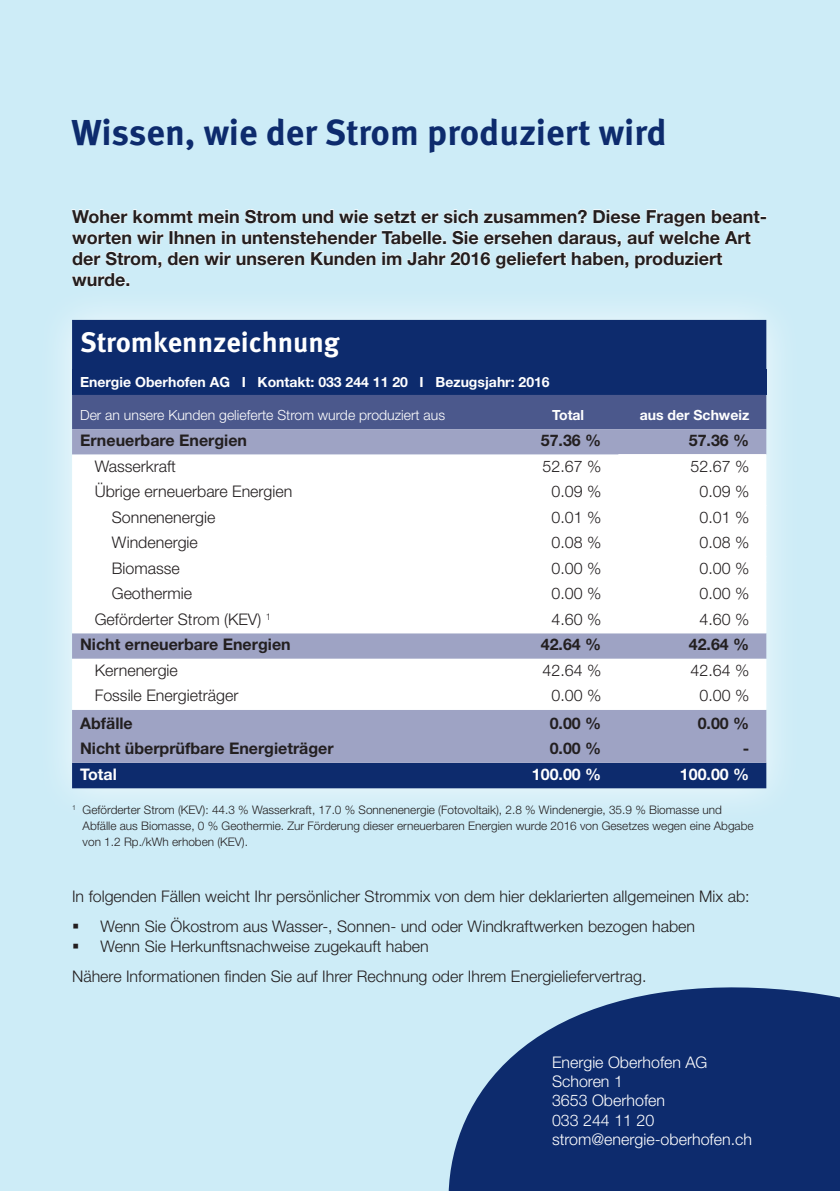
<style>
.page{position:relative;width:840px;height:1191px;background:#fff}
.page>*{position:absolute;margin:0;border:0;box-sizing:border-box;transform-origin:0 0}
.t1{font:700 36px "Meta OT";color:#0d2b6d}
.t2{font:700 28px "Meta OT";color:#fff}
.t3{font:700 18px/21px "Helvetica Neue LT Pro";color:#231f20}
.t4{font:300 16px/30.6px "Helvetica Neue LT Pro";color:#231f20}
.t5{font:700 16px "Helvetica Neue LT Pro";color:#231f20}
.t6{font:300 16px/19.2px "Helvetica Neue LT Pro";color:#fff}
.t7{font:700 16px "Helvetica Neue LT Pro";color:#fff}
.t8{font:700 14px "Helvetica Neue LT Pro";color:#fff}
.t9{font:300 14px "Helvetica Neue LT Pro";color:#fff}
.t10{font:300 11.8px/16px "Helvetica Neue LT Pro";color:#231f20}
</style>
<div class="page">
<div style="left:0;top:0;width:839px;height:1191px;background:#cdecf7"></div>
<svg style="left:448px;top:987px;width:391px;height:204px;fill:#0d2b6d"></svg>
<svg style="left:71px;top:209px;width:694px;height:74px"></svg>
<div style="left:35px;top:283px;width:767px;height:542px;background:#fff;opacity:.75"></div>
<div style="left:72px;top:320px;width:693px;height:468px;background:#0d2b6d"></div>
<div style="left:72px;top:369px;width:693px;height:26px;background:#0d2b6d"></div>
<div style="left:72px;top:395px;width:693px;height:34px;background:#4b588c"></div>
<div style="left:72px;top:429px;width:693px;height:334px;background:#9ea3c4"></div>
<svg style="left:72px;top:454px;width:693px;height:256px;background:#f5f5f8"></svg>
<hr style="left:618px;top:454px;width:147px;height:1px;background:#fff">
<hr style="left:72px;top:480px;width:400px;height:1px;background:#fff">
<hr style="left:472px;top:480px;width:146px;height:1px;background:#fff">
<hr style="left:618px;top:480px;width:147px;height:1px;background:#fff">
<hr style="left:72px;top:505px;width:400px;height:1px;background:#fff">
<hr style="left:472px;top:505px;width:146px;height:1px;background:#fff">
<hr style="left:618px;top:505px;width:147px;height:1px;background:#fff">
<hr style="left:72px;top:531px;width:400px;height:1px;background:#fff">
<hr style="left:472px;top:531px;width:146px;height:1px;background:#fff">
<hr style="left:618px;top:531px;width:147px;height:1px;background:#fff">
<hr style="left:72px;top:556px;width:400px;height:1px;background:#fff">
<hr style="left:472px;top:556px;width:146px;height:1px;background:#fff">
<hr style="left:618px;top:556px;width:147px;height:1px;background:#fff">
<hr style="left:72px;top:582px;width:400px;height:1px;background:#fff">
<hr style="left:472px;top:582px;width:146px;height:1px;background:#fff">
<hr style="left:618px;top:582px;width:147px;height:1px;background:#fff">
<h1 class="t1" style="left:71px;top:111px;width:596px">Wissen, wie der Strom produziert wird</h1>
<p class="t3" style="left:72px;top:205px;width:696px">Woher kommt mein Strom und wie setzt er sich zusammen? Diese Fragen beant&shy;worten wir Ihnen in untenstehender Tabelle. Sie ersehen daraus, auf welche Art der Strom, den wir unseren Kunden im Jahr 2016 geliefert haben, produziert wurde.</p>
<h2 class="t2" style="left:80px;top:326px;width:261px">Stromkennzeichnung</h2>
<p class="t8" style="left:80px;top:373px;width:471px">Energie Oberhofen AG I Kontakt: 033 244 11 20 I Bezugsjahr: 2016</p>
<p class="t9" style="left:80px;top:406px;width:366px">Der an unsere Kunden gelieferte Strom wurde produziert aus</p>
<p class="t8" style="left:551px;top:406px;width:34px">Total</p>
<p class="t8" style="left:639px;top:406px;width:111px">aus der Schweiz</p>
<p class="t5" style="left:80px;top:430px;width:168px">Erneuerbare Energien</p>
<p class="t5" style="left:540px;top:430px;width:62px">57.36 %</p>
<p class="t5" style="left:688px;top:430px;width:62px">57.36 %</p>
<p class="t4" style="left:95px;top:450px;width:83px">Wasserkraft</p>
<p class="t4" style="left:542px;top:450px;width:60px">52.67 %</p>
<p class="t4" style="left:690px;top:450px;width:60px">52.67 %</p>
<p class="t4" style="left:95px;top:476px;width:199px">Übrige erneuerbare Energien</p>
<p class="t4" style="left:551px;top:476px;width:51px">0.09 %</p>
<p class="t4" style="left:699px;top:476px;width:51px">0.09 %</p>
<p class="t4" style="left:112px;top:501px;width:105px">Sonnenenergie</p>
<p class="t4" style="left:551px;top:501px;width:51px">0.01 %</p>
<p class="t4" style="left:699px;top:501px;width:51px">0.01 %</p>
<p class="t4" style="left:112px;top:527px;width:88px">Windenergie</p>
<p class="t4" style="left:551px;top:527px;width:51px">0.08 %</p>
<p class="t4" style="left:699px;top:527px;width:51px">0.08 %</p>
<p class="t4" style="left:112px;top:552px;width:69px">Biomasse</p>
<p class="t4" style="left:551px;top:552px;width:51px">0.00 %</p>
<p class="t4" style="left:699px;top:552px;width:51px">0.00 %</p>
<p class="t4" style="left:112px;top:578px;width:82px">Geothermie</p>
<p class="t4" style="left:551px;top:578px;width:51px">0.00 %</p>
<p class="t4" style="left:699px;top:578px;width:51px">0.00 %</p>
<p class="t4" style="left:95px;top:603px;width:177px">Geförderter Strom (KEV) <sup>1</sup></p>
<p class="t4" style="left:551px;top:603px;width:51px">4.60 %</p>
<p class="t4" style="left:699px;top:603px;width:51px">4.60 %</p>
<p class="t5" style="left:80px;top:634px;width:212px">Nicht erneuerbare Energien</p>
<p class="t5" style="left:540px;top:634px;width:62px">42.64 %</p>
<p class="t5" style="left:688px;top:634px;width:62px">42.64 %</p>
<p class="t4" style="left:95px;top:654px;width:84px">Kernenergie</p>
<p class="t4" style="left:542px;top:654px;width:60px">42.64 %</p>
<p class="t4" style="left:690px;top:654px;width:60px">42.64 %</p>
<p class="t4" style="left:95px;top:680px;width:145px">Fossile Energieträger</p>
<p class="t4" style="left:551px;top:680px;width:51px">0.00 %</p>
<p class="t4" style="left:699px;top:680px;width:51px">0.00 %</p>
<p class="t5" style="left:80px;top:713px;width:54px">Abfälle</p>
<p class="t5" style="left:549px;top:713px;width:53px">0.00 %</p>
<p class="t5" style="left:697px;top:713px;width:53px">0.00 %</p>
<p class="t5" style="left:80px;top:738px;width:255px">Nicht überprüfbare Energieträger</p>
<p class="t5" style="left:549px;top:738px;width:53px">0.00 %</p>
<p class="t5" style="left:742px;top:738px;width:8px">-</p>
<p class="t7" style="left:80px;top:764px;width:38px">Total</p>
<p class="t7" style="left:531px;top:764px;width:71px">100.00 %</p>
<p class="t7" style="left:679px;top:764px;width:71px">100.00 %</p>
<p class="t10" style="left:83px;top:801px;width:672px;text-indent:-11px"><sup>1</sup> Geförderter Strom (KEV): 44.3 % Wasserkraft, 17.0 % Sonnenenergie (Fotovoltaik), 2.8 % Windenergie, 35.9 % Biomasse und<br>Abfälle aus Biomasse, 0 % Geothermie. Zur Förderung dieser erneuerbaren Energien wurde 2016 von Gesetzes wegen eine Abgabe von 1.2 Rp./kWh erhoben (KEV).</p>
<p class="t4" style="left:100px;top:880px;width:650px;text-indent:-28px">In folgenden Fällen weicht Ihr persönlicher Strommix von dem hier deklarierten allgemeinen Mix ab:<br>Wenn Sie Ökostrom aus Wasser-, Sonnen- und oder Windkraftwerken bezogen haben</p>
<p class="t4" style="left:72px;top:930px;width:575px;text-indent:28px">Wenn Sie Herkunftsnachweise zugekauft haben<br>Nähere Informationen finden Sie auf Ihrer Rechnung oder Ihrem Energieliefervertrag.</p>
<p class="t6" style="left:551px;top:1052px;width:201px">Energie Oberhofen AG<br>Schoren 1<br>3653 Oberhofen<br>033 244 11 20 strom@energie-oberhofen.ch</p>
</div>
